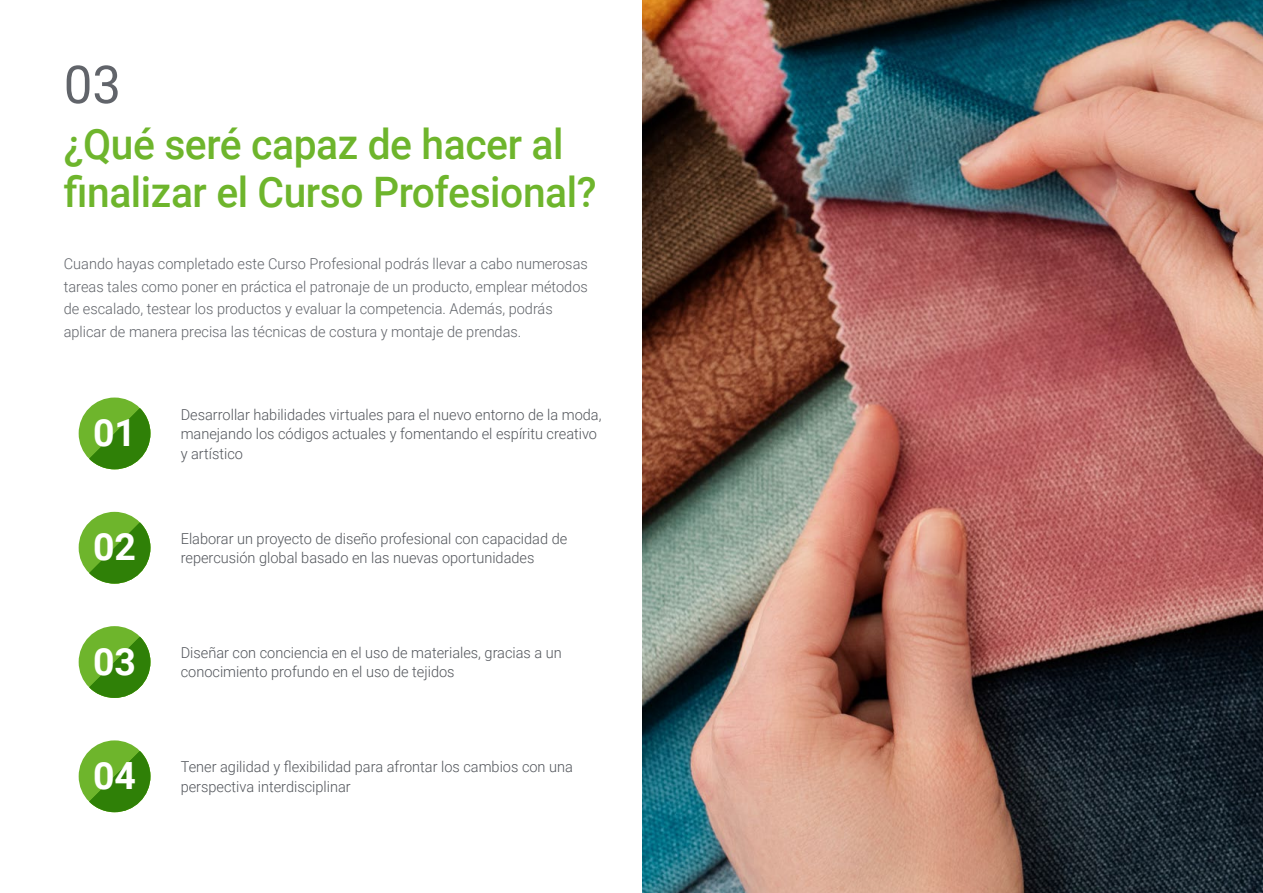
<style>
.page{position:relative;width:1263px;height:893px;background:#fff}
.page>*{position:absolute;margin:0;border:0;box-sizing:border-box;transform-origin:0 0}
.t1{font:52.5px "Roboto";color:#61646a}
.t2{font:500 42px/48px "Roboto";letter-spacing:-.01em;color:#6eb52c}
.t3{font:700 37.5px "Roboto";color:#fff}
.t4{font:300 15px/19.5px "Roboto";color:#52555b}
.t5{font:300 15px/22.5px "Roboto";color:#61646a}
</style>
<div class="page">
<img style="left:642px;top:0;width:621px;height:893px">
<div style="left:79px;top:512px;width:71px;height:72px;background:#6eb52c;border-radius:50%"></div>
<svg style="left:89px;top:522px;width:61px;height:62px"></svg>
<div style="left:79px;top:740px;width:71px;height:72px;background:#6eb52c;border-radius:50%"></div>
<svg style="left:89px;top:751px;width:61px;height:61px"></svg>
<div style="left:79px;top:626px;width:71px;height:72px;background:#6eb52c;border-radius:50%"></div>
<svg style="left:89px;top:637px;width:61px;height:61px"></svg>
<div style="left:79px;top:398px;width:71px;height:71px;background:#6eb52c;border-radius:50%"></div>
<svg style="left:89px;top:408px;width:61px;height:61px"></svg>
<h1 class="t1" style="left:64px;top:48px;width:59px">03</h1>
<h2 class="t2" style="left:64px;top:119px;width:534px">¿Qué seré capaz de hacer al finalizar el Curso Profesional?</h2>
<p class="t5" style="left:64px;top:252px;width:525px">Cuando hayas completado este Curso Profesional podrás llevar a cabo numerosas tareas tales como poner en práctica el patronaje de un producto, emplear métodos de escalado, testear los productos y evaluar la competencia. Además, podrás aplicar de manera precisa las técnicas de costura y montaje de prendas.</p>
<h3 class="t3" style="left:93px;top:407px;width:45px">01</h3>
<p class="t4" style="left:181px;top:404px;width:422px">Desarrollar habilidades virtuales para el nuevo entorno de la moda, manejando los códigos actuales y fomentando el espíritu creativo y artístico</p>
<h3 class="t3" style="left:93px;top:521px;width:45px">02</h3>
<p class="t4" style="left:181px;top:528px;width:388px">Elaborar un proyecto de diseño profesional con capacidad de repercusión global basado en las nuevas oportunidades</p>
<h3 class="t3" style="left:93px;top:635px;width:45px">03</h3>
<p class="t4" style="left:181px;top:642px;width:383px">Diseñar con conciencia en el uso de materiales, gracias a un conocimiento profundo en el uso de tejidos</p>
<h3 class="t3" style="left:93px;top:749px;width:45px">04</h3>
<p class="t4" style="left:181px;top:756px;width:394px">Tener agilidad y flexibilidad para afrontar los cambios con una perspectiva interdisciplinar</p>
</div>
